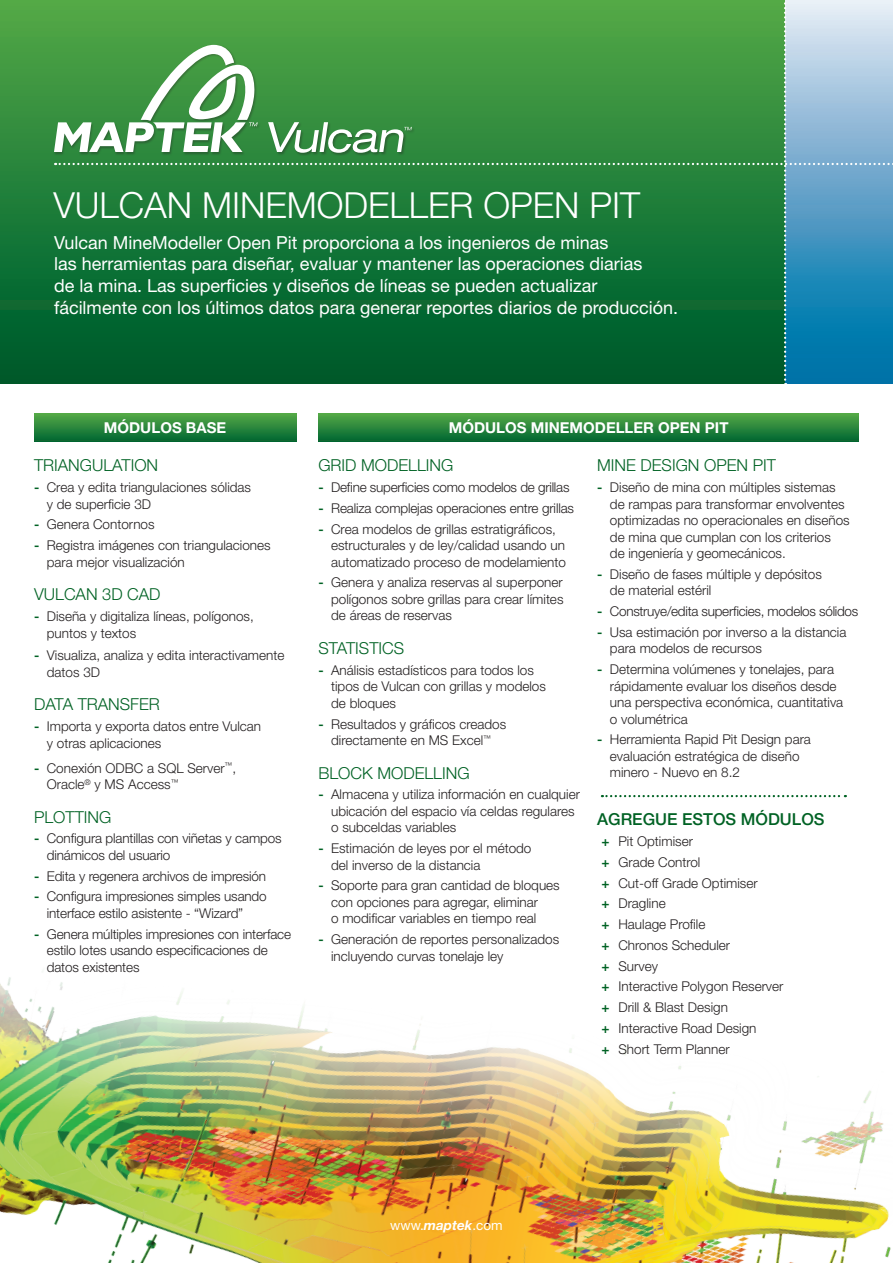
<style>
.page{position:relative;width:893px;height:1263px;background:#fff}
.page>*{position:absolute;margin:0;border:0;box-sizing:border-box;transform-origin:0 0}
.t1{font:300 36px "Helvetica Neue LT Std";color:#fff}
.t2{font:18px/21.6px "Helvetica Neue LT Std";color:#fff}
.t3{font:300 16.5px "Helvetica Neue LT Std";color:#006224}
.t4{font:500 16.5px "Helvetica Neue LT Std";color:#006224}
.t5{font:700 15px "Helvetica Neue LT Std";color:#fff}
.t6{font:300 13.5px/16.5px "Helvetica Neue LT Std";color:#231f20}
.t7{font:300 13.5px "Helvetica Neue LT Std";letter-spacing:-.02em;color:#231f20}
.t8{font:13.5px "Helvetica Neue LT Std";color:#fff}
.s1{font-weight:500;color:#006224}
.s2{font-weight:700;font-style:italic}
</style>
<div class="page">
<img style="left:0;top:977px;width:891px;height:286px">
<div style="left:34px;top:413px;width:262px;height:28px;background:linear-gradient(to bottom,#57aa47,#046933)"></div>
<div style="left:318px;top:413px;width:541px;height:28px;background:linear-gradient(to bottom,#57aa47,#046933)"></div>
<div style="left:0;top:1px;width:893px;height:382px;background:linear-gradient(to bottom,#52a948,#00582b)"></div>
<svg style="left:35px;top:0;width:858px;height:384px;background:#308750"></svg>
<svg style="left:602px;top:795px;width:244px;height:2px"></svg>
<h1 class="t1" style="left:53px;top:183px;width:588px">VULCAN MINEMODELLER OPEN PIT</h1>
<p class="t2" style="left:54px;top:231px;width:626px">Vulcan MineModeller Open Pit proporciona a los ingenieros de minas<br>las herramientas para diseñar, evaluar y mantener las operaciones diarias<br>de la mina. Las superficies y diseños de líneas se pueden actualizar fácilmente con los últimos datos para generar reportes diarios de producción.</p>
<p class="t5" style="left:104px;top:418px;width:124px">MÓDULOS BASE</p>
<p class="t3" style="left:34px;top:455px;width:126px">TRIANGULATION</p>
<p class="t6" style="left:47px;top:479px;width:206px;text-indent:-13px"><span class="s1">-</span> Crea y edita triangulaciones sólidas y de superficie 3D</p>
<p class="t6" style="left:34px;top:516px;width:122px"><span class="s1">-</span> Genera Contornos</p>
<p class="t6" style="left:47px;top:537px;width:225px;text-indent:-13px"><span class="s1">-</span> Registra imágenes con triangulaciones para mejor visualización</p>
<p class="t3" style="left:34px;top:584px;width:128px">VULCAN 3D CAD</p>
<p class="t6" style="left:47px;top:608px;width:209px;text-indent:-13px"><span class="s1">-</span> Diseña y digitaliza líneas, polígonos, puntos y textos</p>
<p class="t6" style="left:47px;top:647px;width:239px;text-indent:-13px"><span class="s1">-</span> Visualiza, analiza y edita interactivamente datos 3D</p>
<p class="t3" style="left:34px;top:694px;width:127px">DATA TRANSFER</p>
<p class="t6" style="left:47px;top:718px;width:216px;text-indent:-13px"><span class="s1">-</span> Importa y exporta datos entre Vulcan y otras aplicaciones</p>
<p class="t6" style="left:47px;top:759px;width:191px;text-indent:-13px"><span class="s1">-</span> Conexión ODBC a SQL Server<sup>™</sup>,<br>Oracle<sup>®</sup> y MS Access<sup>™</sup></p>
<p class="t3" style="left:34px;top:807px;width:79px">PLOTTING</p>
<p class="t6" style="left:47px;top:830px;width:236px;text-indent:-13px"><span class="s1">-</span> Configura plantillas con viñetas y campos dinámicos del usuario</p>
<p class="t6" style="left:34px;top:867px;width:234px"><span class="s1">-</span> Edita y regenera archivos de impresión</p>
<p class="t6" style="left:47px;top:888px;width:221px;text-indent:-13px"><span class="s1">-</span> Configura impresiones simples usando interface estilo asistente - “Wizard”</p>
<p class="t6" style="left:47px;top:925px;width:246px;text-indent:-13px"><span class="s1">-</span> Genera múltiples impresiones con interface estilo lotes usando especificaciones de datos existentes</p>
<p class="t5" style="left:449px;top:418px;width:281px">MÓDULOS MINEMODELLER OPEN PIT</p>
<p class="t3" style="left:318px;top:455px;width:137px">GRID MODELLING</p>
<p class="t7" style="left:318px;top:479px;width:253px"><span class="s1">-</span> Define superficies como modelos de grillas</p>
<p class="t6" style="left:318px;top:500px;width:257px"><span class="s1">-</span> Realiza complejas operaciones entre grillas</p>
<p class="t6" style="left:331px;top:520px;width:236px;text-indent:-13px"><span class="s1">-</span> Crea modelos de grillas estratigráficos, estructurales y de ley/calidad usando un automatizado proceso de modelamiento</p>
<p class="t6" style="left:331px;top:574px;width:234px;text-align:justify;text-indent:-13px"><span class="s1">-</span> Genera y analiza reservas al superponer polígonos sobre grillas para crear límites de áreas de reservas</p>
<p class="t3" style="left:318px;top:638px;width:87px">STATISTICS</p>
<p class="t6" style="left:331px;top:661px;width:216px;text-indent:-13px"><span class="s1">-</span> Análisis estadísticos para todos los tipos de Vulcan con grillas y modelos de bloques</p>
<p class="t6" style="left:318px;top:715px;width:189px;text-align:center"><span class="s1">-</span> Resultados y gráficos creados directamente en MS Excel<sup>™</sup></p>
<p class="t3" style="left:318px;top:762px;width:153px">BLOCK MODELLING</p>
<p class="t6" style="left:331px;top:786px;width:250px;text-indent:-13px"><span class="s1">-</span> Almacena y utiliza información en cualquier ubicación del espacio vía celdas regulares o subceldas variables</p>
<p class="t6" style="left:331px;top:840px;width:202px;text-indent:-13px"><span class="s1">-</span> Estimación de leyes por el método del inverso de la distancia</p>
<p class="t6" style="left:331px;top:877px;width:230px;text-indent:-13px"><span class="s1">-</span> Soporte para gran cantidad de bloques con opciones para agregar, eliminar<br>o modificar variables en tiempo real</p>
<p class="t6" style="left:331px;top:931px;width:230px;text-indent:-13px"><span class="s1">-</span> Generación de reportes personalizados incluyendo curvas tonelaje ley</p>
<p class="t3" style="left:597px;top:455px;width:180px">MINE DESIGN OPEN PIT</p>
<p class="t6" style="left:610px;top:479px;width:241px;text-indent:-13px"><span class="s1">-</span> Diseño de mina con múltiples sistemas de rampas para transformar envolventes optimizadas no operacionales en diseños de mina que cumplan con los criterios<br>de ingeniería y geomecánicos.</p>
<p class="t6" style="left:610px;top:566px;width:214px;text-indent:-13px"><span class="s1">-</span> Diseño de fases múltiple y depósitos de material estéril</p>
<p class="t7" style="left:597px;top:603px;width:263px"><span class="s1">-</span> Construye/edita superficies, modelos sólidos</p>
<p class="t6" style="left:610px;top:624px;width:238px;text-indent:-13px"><span class="s1">-</span> Usa estimación por inverso a la distancia para modelos de recursos</p>
<p class="t6" style="left:610px;top:661px;width:235px;text-indent:-13px"><span class="s1">-</span> Determina volúmenes y tonelajes, para rápidamente evaluar los diseños desde una perspectiva económica, cuantitativa o volumétrica</p>
<p class="t6" style="left:610px;top:731px;width:203px;text-indent:-13px"><span class="s1">-</span> Herramienta Rapid Pit Design para evaluación estratégica de diseño minero - Nuevo en 8.2</p>
<p class="t4" style="left:597px;top:809px;width:229px">AGREGUE ESTOS MÓDULOS</p>
<p class="t6" style="left:601px;top:831px;width:184px;line-height:20.7px"><span class="s1">+</span> Pit Optimiser<br><span class="s1">+</span> Grade Control<br><span class="s1">+</span> Cut-off Grade Optimiser<br><span class="s1">+</span> Dragline<br><span class="s1">+</span> Haulage Profile<br><span class="s1">+</span> Chronos Scheduler<br><span class="s1">+</span> Survey<br><span class="s1">+</span> Interactive Polygon Reserver <span class="s1">+</span> Drill &amp; Blast Design<br><span class="s1">+</span> Interactive Road Design<br><span class="s1">+</span> Short Term Planner</p>
<p class="t8" style="left:390px;top:1217px;width:114px">www.<span class="s2">maptek</span>.com</p>
</div>
